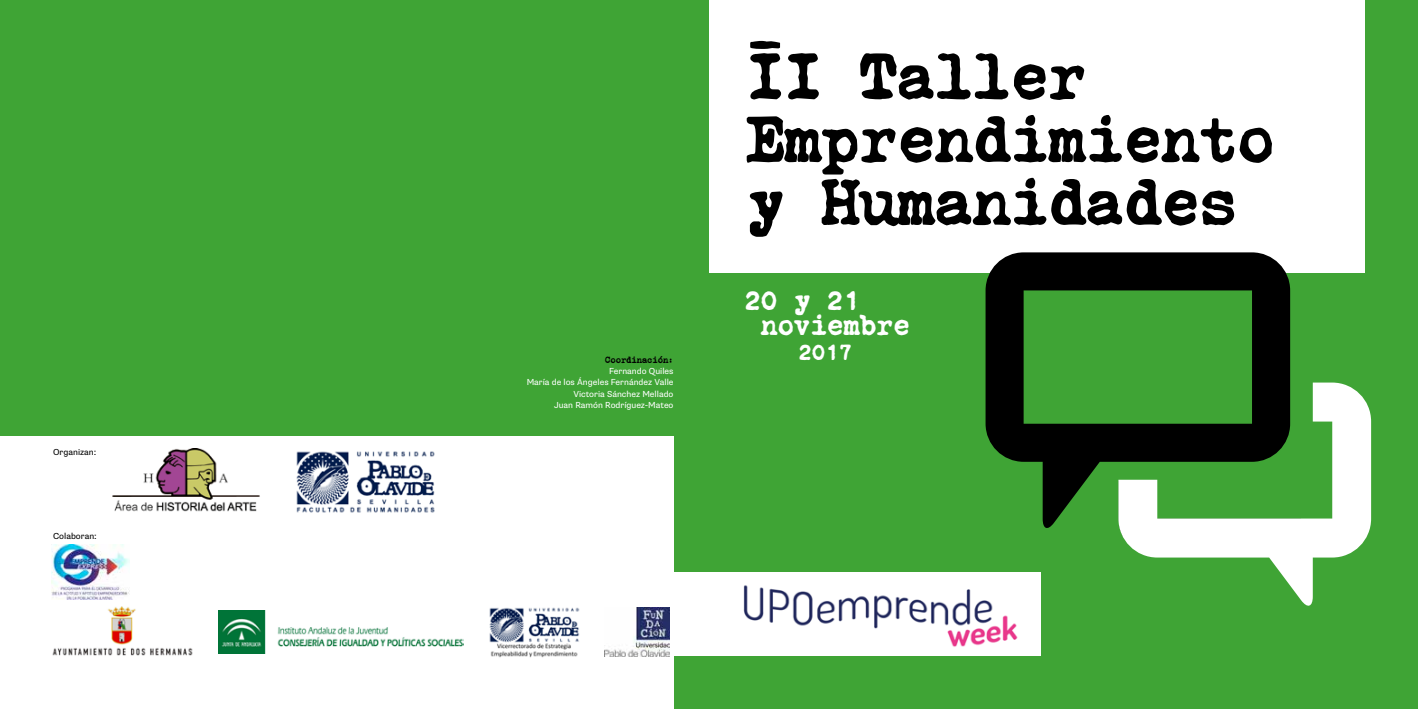
<style>
.page{position:relative;width:1418px;height:709px;background:#fff}
.page>*{position:absolute;margin:0;border:0;box-sizing:border-box;transform-origin:0 0}
.t1{font:62.88px/62.9px "Courier Polski 1941";color:#000}
.t2{font:27.5px/25px "Courier Polski 1941";color:#fff}
.t3{font:22.5px "Courier Polski 1941";color:#fff}
.t4{font:8.75px/11.2px "Supria Sans";color:#fff;text-align:right}
.t5{font:8.75px "Supria Sans";color:#000}
.t6{font:8.75px "Courier Polski 1941";color:#000}
</style>
<div class="page">
<div style="left:0;top:0;width:1417px;height:709px;background:#3fa435"></div>
<div style="left:0;top:436px;width:673px;height:273px;background:#fff"></div>
<div style="left:709px;top:0;width:655px;height:273px;background:#fff"></div>
<svg style="left:985px;top:252px;width:306px;height:276px"></svg>
<svg style="left:1118px;top:382px;width:252px;height:224px"></svg>
<img style="left:112px;top:448px;width:148px;height:64px">
<img style="left:296px;top:451px;width:139px;height:62px">
<div style="left:671px;top:572px;width:370px;height:84px;background:#fff"></div>
<img style="left:743px;top:585px;width:275px;height:62px">
<img style="left:52px;top:607px;width:141px;height:49px">
<img style="left:219px;top:610px;width:244px;height:44px">
<img style="left:51px;top:544px;width:78px;height:55px">
<img style="left:605px;top:607px;width:64px;height:49px">
<img style="left:489px;top:607px;width:91px;height:51px">
<p class="t5" style="left:53px;top:447px;width:45px">Organizan:</p>
<p class="t5" style="left:53px;top:530px;width:45px">Colaboran:</p>
<p class="t6" style="left:605px;top:355px;width:70px">Coordinación:</p>
<p class="t4" style="left:526px;top:366px;width:148px">Fernando Quiles<br>María de los Ángeles Fernández Valle<br>Victoria Sánchez Mellado<br>Juan Ramón Rodríguez-Mateo</p>
<h1 class="t1" style="left:746px;top:46px;width:529px">III Taller<br>Emprendimiento y Humanidades</h1>
<h2 class="t2" style="left:761px;top:288px;width:150px;text-indent:-17px">20 y 21 noviembre</h2>
<h3 class="t3" style="left:798px;top:339px;width:56px">2017</h3>
</div>
